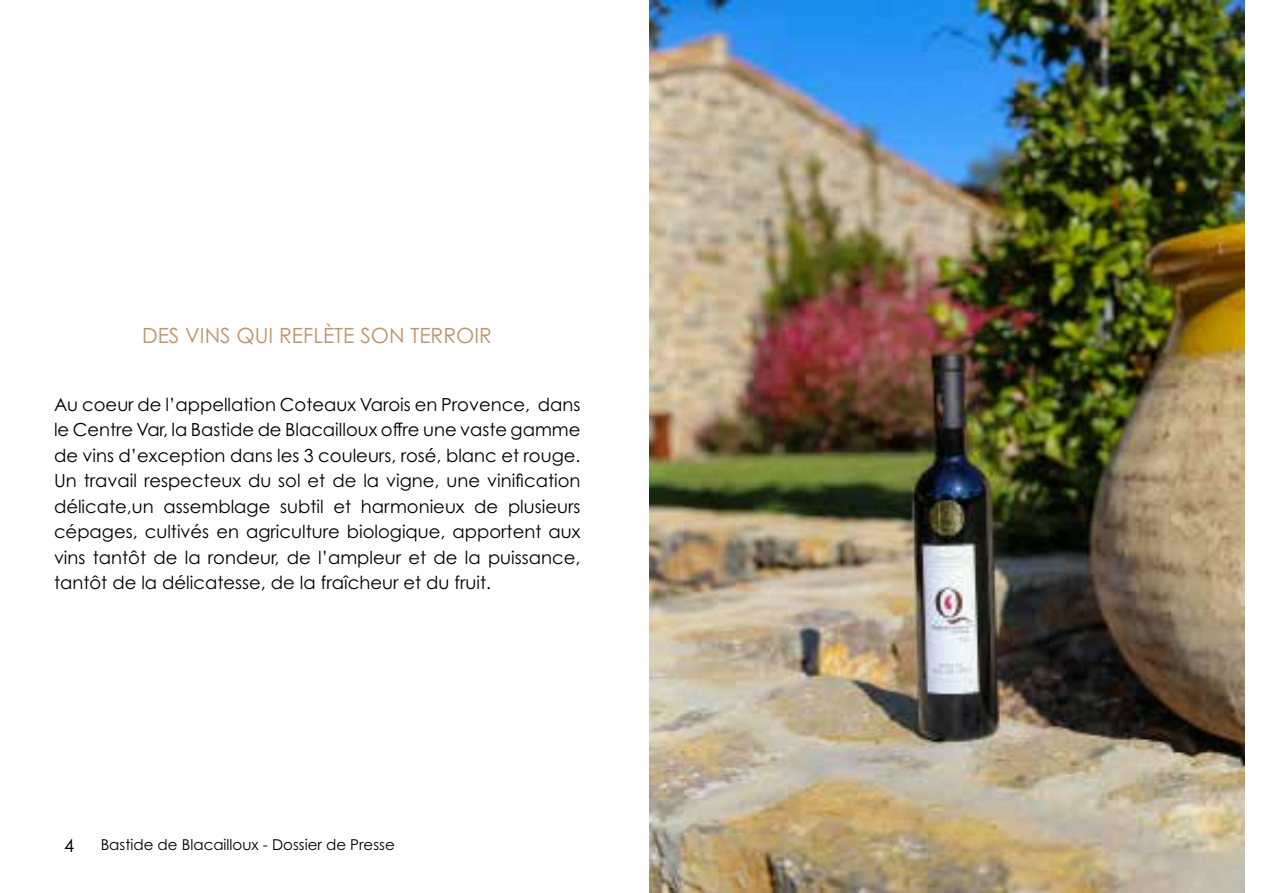
<style>
.page{position:relative;width:1263px;height:893px;background:#fff}
.page>*{position:absolute;margin:0;border:0;box-sizing:border-box;transform-origin:0 0}
.t1{font:21px "Century Gothic Pro";color:#be956a}
.t2{font:18px/25.5px "Century Gothic Pro";color:#000;text-align:justify}
.t3{font:15px "Century Gothic Pro";color:#000}
</style>
<div class="page">
<img style="left:649px;top:0;width:596px;height:893px">
<p class="t1" style="left:142px;top:323px;width:351px">DES VINS QUI REFLÈTE SON TERROIR</p>
<p class="t2" style="left:54px;top:391px;width:528px">Au coeur de l’appellation Coteaux Varois en Provence, dans le Centre Var, la Bastide de Blacailloux offre une vaste gamme de vins d’exception dans les 3 couleurs, rosé, blanc et rouge.<br>Un travail respecteux du sol et de la vigne, une vinification délicate,un assemblage subtil et harmonieux de plusieurs cépages, cultivés en agriculture biologique, apportent aux vins tantôt de la rondeur, de l’ampleur et de la puissance, tantôt de la délicatesse, de la fraîcheur et du fruit.</p>
<p class="t2" style="left:64px;top:833px;width:11px">4</p>
<p class="t3" style="left:101px;top:835px;width:296px">Bastide de Blacailloux - Dossier de Presse</p>
</div>
